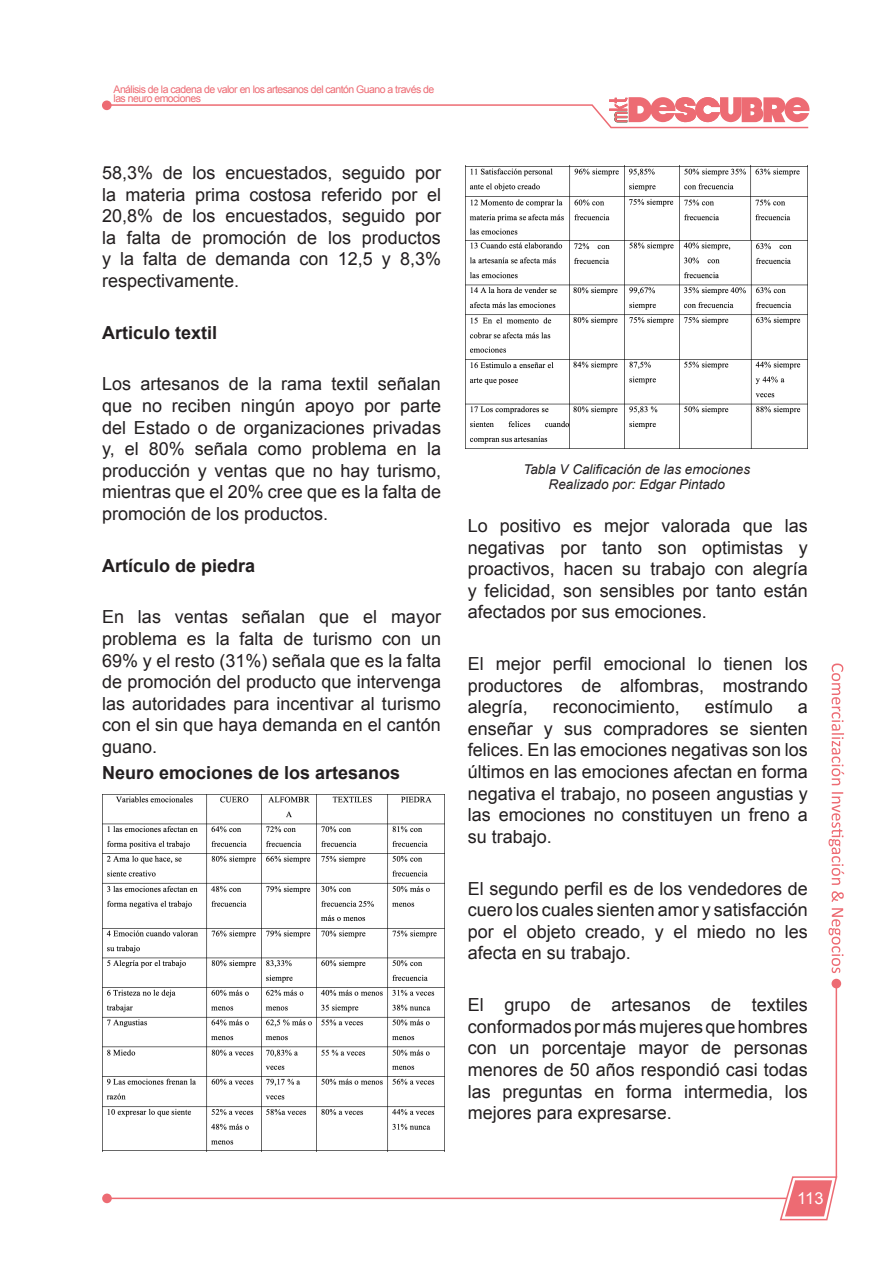
<style>
.page{position:relative;width:893px;height:1263px;background:#fff}
.page>*{position:absolute;margin:0;border:0;box-sizing:border-box;transform-origin:0 0}
.t1{font:18px/21.6px "Arial";color:#231f20;text-align:justify}
.t2{font:700 18px "Arial";color:#231f20}
.t3{font:16.5px "Arial";color:#fff}
.t4{font:italic 13.5px "Arial";color:#231f20}
.t5{font:10.5px/9px "Arial";letter-spacing:-.05em;color:#ed6b73}
</style>
<div class="page">
<hr style="left:105px;top:1197px;width:682px;height:2px;background:#ed6b73">
<hr style="left:836px;top:983px;width:1px;height:195px;background:#ed6b73">
<svg style="left:779px;top:1175px;width:59px;height:46px"></svg>
<div style="left:102px;top:1193px;width:10px;height:10px;background:#ed6b73;border-radius:50%"></div>
<div style="left:831px;top:979px;width:10px;height:9px;background:#ed6b73;border-radius:50%"></div>
<svg style="left:828px;top:663px;width:16px;height:310px"></svg>
<svg style="left:106px;top:97px;width:704px;height:32px"></svg>
<div style="left:102px;top:100px;width:10px;height:10px;background:#ed6b73;border-radius:50%"></div>
<img style="left:102px;top:794px;width:342px;height:357px">
<img style="left:466px;top:166px;width:342px;height:282px">
<p class="t5" style="left:114px;top:85px;width:322px">Análisis de la cadena de valor en los artesanos del cantón Guano a través de las neuro emociones</p>
<p class="t1" style="left:102px;top:162px;width:341px">58,3% de los encuestados, seguido por la materia prima costosa referido por el 20,8% de los encuestados, seguido por la falta de promoción de los productos y la falta de demanda con 12,5 y 8,3% respectivamente.</p>
<p class="t2" style="left:102px;top:320px;width:117px">Articulo textil</p>
<p class="t1" style="left:102px;top:373px;width:341px">Los artesanos de la rama textil señalan que no reciben ningún apoyo por parte del Estado o de organizaciones privadas y, el 80% señala como problema en la producción y ventas que no hay turismo, mientras que el 20% cree que es la falta de promoción de los productos.</p>
<p class="t2" style="left:102px;top:553px;width:155px">Artículo de piedra</p>
<p class="t1" style="left:102px;top:606px;width:341px">En las ventas señalan que el mayor problema es la falta de turismo con un 69% y el resto (31%) señala que es la falta de promoción del producto que intervenga las autoridades para incentivar al turismo con el sin que haya demanda en el cantón guano.</p>
<p class="t2" style="left:102px;top:761px;width:300px">Neuro emociones de los artesanos</p>
<p class="t4" style="left:523px;top:460px;width:228px">Tabla V Calificación de las emociones</p>
<p class="t4" style="left:549px;top:475px;width:178px">Realizado por: Edgar Pintado</p>
<p class="t1" style="left:468px;top:515px;width:342px">Lo positivo es mejor valorada que las negativas por tanto son optimistas y proactivos, hacen su trabajo con alegría y felicidad, son sensibles por tanto están afectados por sus emociones.</p>
<p class="t1" style="left:468px;top:653px;width:342px">El mejor perfil emocional lo tienen los productores de alfombras, mostrando alegría,</p>
<p class="t1" style="left:553px;top:696px;width:129px">reconocimiento,</p>
<p class="t1" style="left:705px;top:696px;width:70px">estímulo</p>
<p class="t1" style="left:468px;top:696px;width:342px;text-indent:330px">a enseñar y sus compradores se sienten felices. En las emociones negativas son los últimos en las emociones afectan en forma negativa el trabajo, no poseen angustias y las emociones no constituyen un freno a su trabajo.</p>
<p class="t1" style="left:468px;top:878px;width:342px">El segundo perfil es de los vendedores de cuero los cuales sienten amor y satisfacción por el objeto creado, y el miedo no les afecta en su trabajo.</p>
<p class="t1" style="left:468px;top:994px;width:342px">El grupo de artesanos de textiles conformados por más mujeres que hombres con un porcentaje mayor de personas menores de 50 años respondió casi todas las preguntas en forma intermedia, los mejores para expresarse.</p>
<p class="t3" style="left:797px;top:1187px;width:28px">113</p>
</div>
